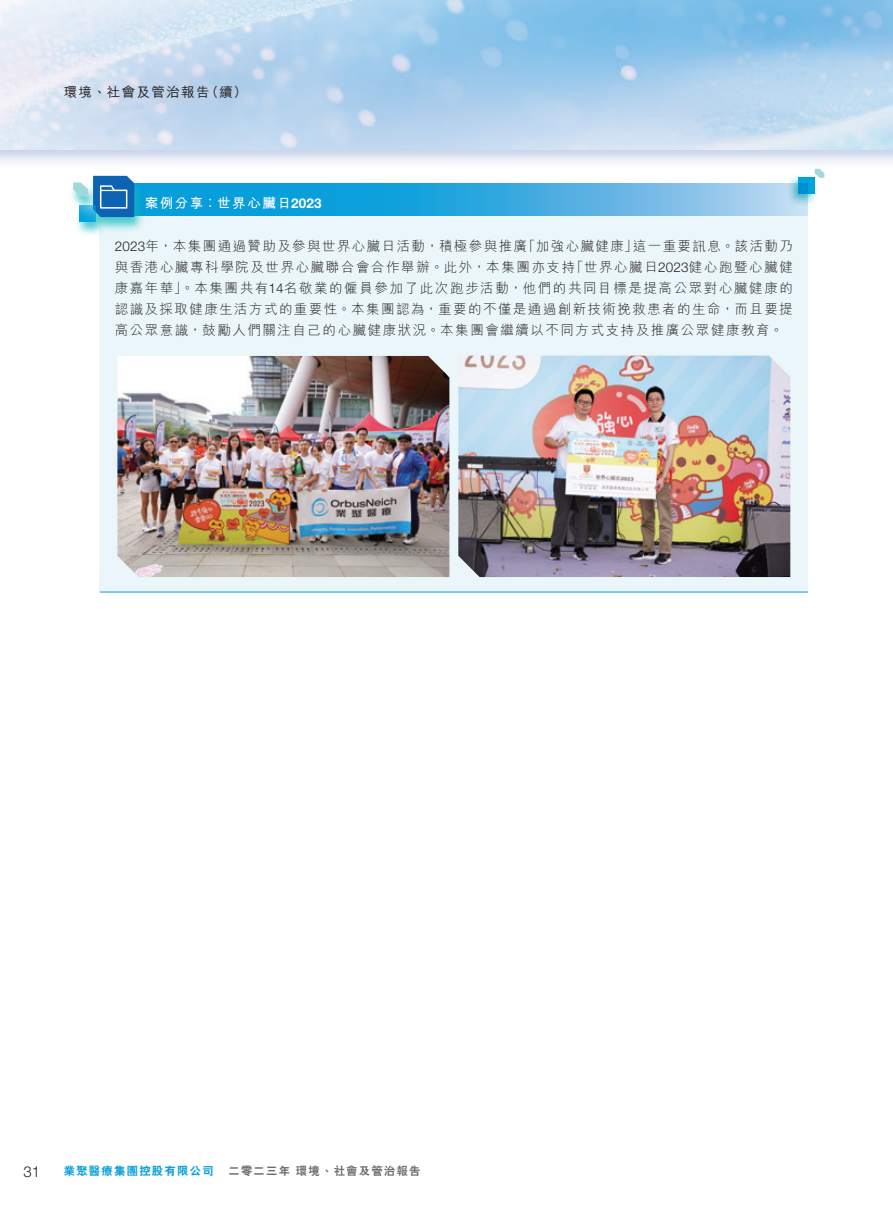
<style>
.page{position:relative;width:893px;height:1212px;background:#fff}
.page>*{position:absolute;margin:0;border:0;box-sizing:border-box;transform-origin:0 0}
.t1{font:300 15px "Helvetica Neue LT Std";color:#231f20}
._01_Body_Text{font:300 13.5px/21px "M Hei HK";letter-spacing:.115em;color:#231f20}
._01_Body_Text-2{font:700 13.5px "M Hei HK";letter-spacing:.115em;color:#fff}
.t2{font:500 13.5px "M Hei HK";letter-spacing:.1em;color:#231f20}
.t3{font:800 11.25px "C Hei 2 HK";letter-spacing:.12em;color:#6c6d70}
.t4{font:800 11.25px "C Hei 2 HK";letter-spacing:.12em;color:#069edb}
.s1{font-family:"Helvetica Neue LT Std"}
</style>
<div class="page">
<div style="left:0;top:0;width:893px;height:170px;background:#708fc9;opacity:.5"></div>
<img style="left:0;top:0;width:893px;height:150px">
<svg style="left:145px;top:184px;width:663px;height:33px;background:#43afe1"></svg>
<div style="left:100px;top:217px;width:708px;height:375px;background:#eaf6f9"></div>
<hr style="left:100px;top:592px;width:708px;height:1px;background:#069edb">
<img style="left:458px;top:356px;width:332px;height:221px">
<img style="left:117px;top:356px;width:332px;height:221px">
<div style="left:786px;top:173px;width:33px;height:33px;background:#14bcc1;opacity:.75"></div>
<svg style="left:798px;top:177px;width:17px;height:17px"></svg>
<svg style="left:815px;top:169px;width:9px;height:9px"></svg>
<div style="left:68px;top:175px;width:77px;height:62px;background:#14bcc1;opacity:.75"></div>
<svg style="left:73px;top:176px;width:61px;height:41px;background:#5697c8"></svg>
<svg style="left:79px;top:205px;width:17px;height:16px"></svg>
<p class="t2" style="left:64px;top:82px;width:147px">環境、社會及管治報告</p>
<p class="t2" style="left:205px;top:82px;width:43px">（續(</p>
<p class="_01_Body_Text-2" style="left:145px;top:193px;width:178px">案例分享︰世界心臟日<span class="s1">2023</span></p>
<p class="_01_Body_Text" style="left:115px;top:235px;width:414px"><span class="s1">2023</span>年，本集團通過贊助及參與世界心臟日活動，積極參與推廣</p>
<p class="_01_Body_Text" style="left:633px;top:235px;width:162px">這一重要訊息。該活動乃</p>
<p class="_01_Body_Text" style="left:522px;top:235px;width:117px">「加強心臟健康」</p>
<p class="_01_Body_Text" style="left:115px;top:256px;width:680px">與香港心臟專科學院及世界心臟聯合會合作舉辦。此外，本集團亦支持<br>康嘉年華」。本集團共有<span class="s1">14</span>名敬業的僱員參加了此次跑步活動，他們的共同目標是提高公眾對心臟健康的認識及採取健康生活方式的重要性。本集團認為，重要的不僅是通過創新技術挽救患者的生命，而且要提高公眾意識，鼓勵人們關注自己的心臟健康狀況。本集團會繼續以不同方式支持及推廣公眾健康教育。</p>
<p class="_01_Body_Text" style="left:570px;top:256px;width:224px">「世界心臟日<span class="s1">2023</span>健心跑暨心臟健</p>
<p class="t1" style="left:23px;top:1162px;width:18px">31</p>
<p class="t4" style="left:64px;top:1163px;width:151px">業聚醫療集團控股有限公司</p>
<p class="t3" style="left:296px;top:1163px;width:126px">環境、社會及管治報告</p>
<p class="t3" style="left:228px;top:1163px;width:63px">二零二三年</p>
</div>
